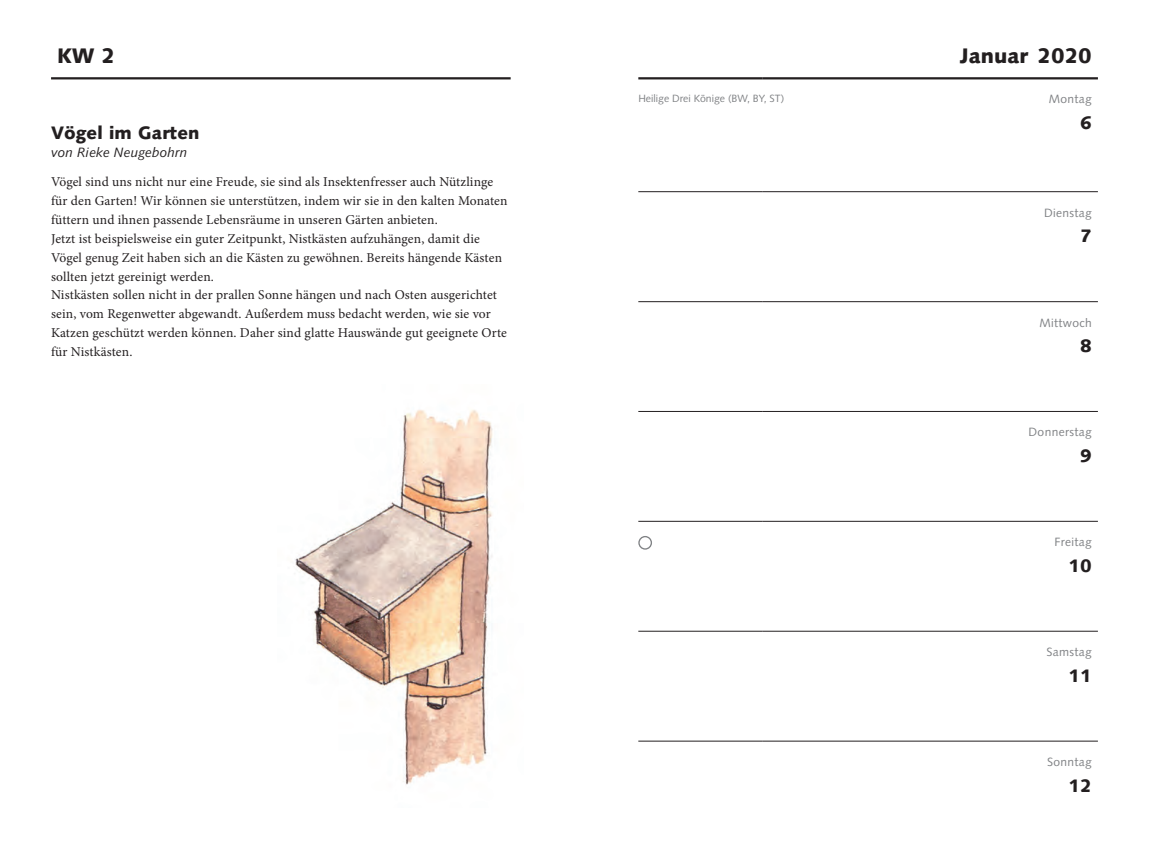
<style>
.page{position:relative;width:1149px;height:851px;background:#fff}
.page>*{position:absolute;margin:0;border:0;box-sizing:border-box;transform-origin:0 0}
.t1{font:900 21px "Syntax";color:#231f20}
.t2{font:900 18px "Syntax";letter-spacing:.01em;color:#231f20}
.t3{font:13.5px/18.9px "Minion Pro";letter-spacing:.01em;color:#231f20}
.t4{font:italic 13.5px "Syntax";letter-spacing:.01em;color:#231f20}
.t5{font:12px "Syntax";letter-spacing:.03em;color:#808285}
.t6{font:10.5px "Syntax";color:#808285}
</style>
<div class="page">
<hr style="left:51px;top:77px;width:282px;height:2px;background:#231f20">
<hr style="left:333px;top:77px;width:177px;height:2px;background:#231f20">
<hr style="left:638px;top:191px;width:124px;height:1px;background:#231f20">
<hr style="left:762px;top:191px;width:335px;height:1px;background:#231f20">
<hr style="left:638px;top:301px;width:124px;height:1px;background:#231f20">
<hr style="left:762px;top:301px;width:335px;height:1px;background:#231f20">
<hr style="left:638px;top:411px;width:124px;height:1px;background:#231f20">
<hr style="left:762px;top:411px;width:335px;height:1px;background:#231f20">
<hr style="left:638px;top:521px;width:124px;height:1px;background:#231f20">
<hr style="left:762px;top:521px;width:335px;height:1px;background:#231f20">
<hr style="left:638px;top:631px;width:124px;height:1px;background:#231f20">
<hr style="left:762px;top:631px;width:335px;height:1px;background:#231f20">
<hr style="left:762px;top:740px;width:335px;height:1px;background:#231f20">
<hr style="left:638px;top:740px;width:124px;height:1px;background:#231f20">
<hr style="left:638px;top:77px;width:124px;height:2px;background:#231f20">
<hr style="left:762px;top:77px;width:335px;height:2px;background:#231f20">
<img style="left:295px;top:410px;width:198px;height:375px">
<div style="left:638px;top:536px;width:14px;height:13px;border:1px solid #808285;border-radius:50%"></div>
<h1 class="t1" style="left:57px;top:44px;width:60px">KW 2</h1>
<h2 class="t2" style="left:51px;top:122px;width:150px">Vögel im Garten</h2>
<p class="t4" style="left:51px;top:145px;width:138px">von Rieke Neugebohrn</p>
<p class="t3" style="left:51px;top:172px;width:458px">Vögel sind uns nicht nur eine Freude, sie sind als Insektenfresser auch Nützlinge für den Garten! Wir können sie unterstützen, indem wir sie in den kalten Monaten füttern und ihnen passende Lebensräume in unseren Gärten anbieten.<br>Jetzt ist beispielsweise ein guter Zeitpunkt, Nistkästen aufzuhängen, damit die Vögel genug Zeit haben sich an die Kästen zu gewöhnen. Bereits hängende Kästen sollten jetzt gereinigt werden.<br>Nistkästen sollen nicht in der prallen Sonne hängen und nach Osten ausgerichtet sein, vom Regenwetter abgewandt. Außerdem muss bedacht werden, wie sie vor Katzen geschützt werden können. Daher sind glatte Hauswände gut geeignete Orte für Nistkästen.</p>
<p class="t6" style="left:638px;top:92px;width:147px">Heilige Drei Könige (BW, BY, ST)</p>
<h1 class="t1" style="left:959px;top:44px;width:133px">Januar 2020</h1>
<p class="t5" style="left:1048px;top:92px;width:45px">Montag</p>
<h2 class="t2" style="left:1079px;top:112px;width:13px">6</h2>
<p class="t5" style="left:1043px;top:205px;width:49px">Dienstag</p>
<h2 class="t2" style="left:1079px;top:225px;width:13px">7</h2>
<p class="t5" style="left:1038px;top:315px;width:54px">Mittwoch</p>
<h2 class="t2" style="left:1079px;top:335px;width:13px">8</h2>
<p class="t5" style="left:1028px;top:425px;width:65px">Donnerstag</p>
<h2 class="t2" style="left:1079px;top:445px;width:13px">9</h2>
<p class="t5" style="left:1054px;top:535px;width:39px">Freitag</p>
<h2 class="t2" style="left:1068px;top:554px;width:25px">10</h2>
<p class="t5" style="left:1046px;top:644px;width:47px">Samstag</p>
<h2 class="t2" style="left:1068px;top:664px;width:25px">11</h2>
<p class="t5" style="left:1046px;top:754px;width:46px">Sonntag</p>
<h2 class="t2" style="left:1068px;top:774px;width:25px">12</h2>
</div>
